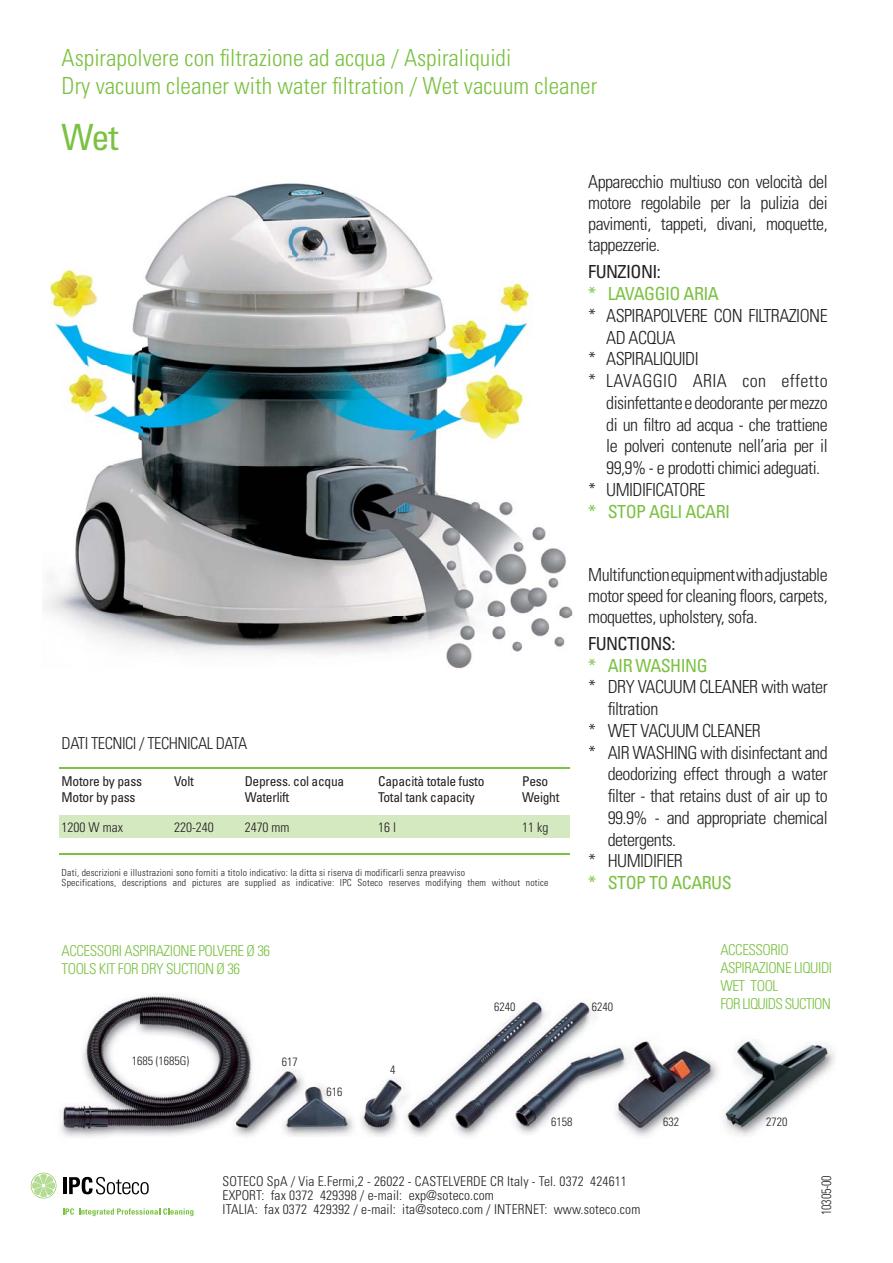
<style>
.page{position:relative;width:893px;height:1263px;background:#fff}
.page>*{position:absolute;margin:0;border:0;box-sizing:border-box;transform-origin:0 0}
.t1{font:condensed 36.15px "Univers LT Std";color:#7bc142}
.t2{font:300 condensed 23.55px/28.2px "Univers LT Std";color:#7bc142}
.t3{font:300 condensed 18px/21px "Univers LT Std";letter-spacing:-.03em;color:#231f20;text-align:justify}
.t4{font:condensed 18px "Univers LT Std";letter-spacing:-.03em;color:#7bc142}
.t5{font:300 condensed 18px "Univers LT Std";letter-spacing:.02em;color:#231f20}
.t6{font:condensed 18px "Univers LT Std";letter-spacing:-.03em;color:#231f20}
.t7{font:300 condensed 16.5px "Univers LT Std";letter-spacing:-.03em;color:#231f20}
.t8{font:300 condensed 15px/18px "Univers LT Std";letter-spacing:-.03em;color:#7bc142}
.t9{font:300 condensed 13.5px/13.8px "Univers LT Std";letter-spacing:.01em;color:#231f20}
.t10{font:condensed 13.5px "Univers LT Std";letter-spacing:-.02em;color:#231f20}
.t11{font:300 condensed 13.5px "Univers LT Std";letter-spacing:.01em;color:#231f20;scale:.9 1}
.t12{font:300 condensed 12px "Univers LT Std";color:#231f20}
.t13{font:300 condensed 9.75px/10.5px "Univers LT Std";letter-spacing:.02em;color:#231f20}
</style>
<div class="page">
<div style="left:59px;top:815px;width:511px;height:22px;background:#d5e9c1"></div>
<hr style="left:59px;top:767px;width:511px;height:2px;background:#7bc142">
<hr style="left:59px;top:853px;width:511px;height:2px;background:#7bc142">
<img style="left:60px;top:994px;width:775px;height:143px">
<img style="left:45px;top:183px;width:528px;height:486px">
<svg style="left:31px;top:1173px;width:25px;height:25px"></svg>
<hr style="left:63px;top:1177px;width:3px;height:17px;background:#000">
<svg style="left:69px;top:1177px;width:80px;height:17px"></svg>
<svg style="left:63px;top:1208px;width:130px;height:8px"></svg>
<h2 class="t2" style="left:62px;top:45px;width:537px">Aspirapolvere con filtrazione ad acqua / Aspiraliquidi<br>Dry vacuum cleaner with water filtration / Wet vacuum cleaner</h2>
<h1 class="t1" style="left:62px;top:120px;width:59px">Wet</h1>
<p class="t7" style="left:62px;top:735px;width:187px">DATI TECNICI / TECHNICAL DATA</p>
<p class="t10" style="left:62px;top:775px;width:82px">Motore by pass</p>
<p class="t10" style="left:174px;top:775px;width:21px">Volt</p>
<p class="t10" style="left:245px;top:775px;width:101px">Depress. col acqua</p>
<p class="t10" style="left:378px;top:775px;width:108px">Capacità totale fusto</p>
<p class="t10" style="left:522px;top:775px;width:28px">Peso</p>
<p class="t10" style="left:62px;top:790px;width:75px">Motor by pass</p>
<p class="t10" style="left:245px;top:790px;width:46px">Waterlift</p>
<p class="t10" style="left:378px;top:790px;width:98px">Total tank capacity</p>
<p class="t10" style="left:522px;top:790px;width:39px">Weight</p>
<p class="t9" style="left:62px;top:821px;width:63px">1200 W max</p>
<p class="t9" style="left:174px;top:821px;width:41px">220-240</p>
<p class="t9" style="left:245px;top:821px;width:46px">2470 mm</p>
<p class="t9" style="left:378px;top:821px;width:19px">16 l</p>
<p class="t9" style="left:522px;top:821px;width:28px">11 kg</p>
<p class="t13" style="left:62px;top:867px;width:488px">Dati, descrizioni e illustrazioni sono forniti a titolo indicativo: la ditta si riserva di modificarli senza preavviso<br>Specifications, descriptions and pictures are supplied as indicative: IPC Soteco reserves modifying them without notice</p>
<p class="t3" style="left:588px;top:173px;width:241px">Apparecchio multiuso con velocità del motore regolabile per la pulizia dei pavimenti, tappeti, divani, moquette, tappezzerie.</p>
<p class="t6" style="left:588px;top:263px;width:74px">FUNZIONI:</p>
<p class="t4" style="left:588px;top:285px;width:132px">* LAVAGGIO ARIA</p>
<p class="t3" style="left:588px;top:306px;width:241px">* ASPIRAPOLVERE CON FILTRAZIONE</p>
<p class="t3" style="left:606px;top:328px;width:71px">AD ACQUA</p>
<p class="t3" style="left:588px;top:350px;width:112px">* ASPIRALIQUIDI</p>
<p class="t5" style="left:588px;top:372px;width:241px">* LAVAGGIO ARIA con effetto</p>
<p class="t3" style="left:606px;top:393px;width:223px">disinfettante e deodorante per mezzo</p>
<p class="t3" style="left:606px;top:415px;width:223px">di un filtro ad acqua - che trattiene</p>
<p class="t3" style="left:606px;top:437px;width:223px">le polveri contenute nell’aria per il</p>
<p class="t3" style="left:606px;top:458px;width:215px">99,9% - e prodotti chimici adeguati.</p>
<p class="t3" style="left:588px;top:480px;width:119px">* UMIDIFICATORE</p>
<p class="t4" style="left:588px;top:503px;width:143px">* STOP AGLI ACARI</p>
<p class="t3" style="left:588px;top:565px;width:241px">Multifunction equipment with adjustable motor speed for cleaning floors, carpets, moquettes, upholstery, sofa.</p>
<p class="t6" style="left:588px;top:635px;width:89px">FUNCTIONS:</p>
<p class="t4" style="left:588px;top:656px;width:121px">* AIR WASHING</p>
<p class="t3" style="left:588px;top:677px;width:241px">* DRY VACUUM CLEANER with water</p>
<p class="t3" style="left:608px;top:699px;width:52px">filtration</p>
<p class="t3" style="left:588px;top:721px;width:174px">* WET VACUUM CLEANER</p>
<p class="t3" style="left:588px;top:743px;width:241px">* AIR WASHING with disinfectant and</p>
<p class="t3" style="left:608px;top:764px;width:221px">deodorizing effect through a water</p>
<p class="t3" style="left:608px;top:786px;width:221px">filter - that retains dust of air up to</p>
<p class="t3" style="left:608px;top:808px;width:221px">99.9% - and appropriate chemical</p>
<p class="t3" style="left:608px;top:830px;width:70px">detergents.</p>
<p class="t3" style="left:588px;top:851px;width:96px">* HUMIDIFIER</p>
<p class="t4" style="left:588px;top:874px;width:145px">* STOP TO ACARUS</p>
<p class="t8" style="left:62px;top:942px;width:210px">ACCESSORI ASPIRAZIONE POLVERE Ø 36<br>TOOLS KIT FOR DRY SUCTION Ø 36</p>
<p class="t12" style="left:132px;top:1055px;width:59px">1685 (1685G)</p>
<p class="t12" style="left:282px;top:1056px;width:17px">617</p>
<p class="t12" style="left:327px;top:1086px;width:17px">616</p>
<p class="t12" style="left:390px;top:1064px;width:7px">4</p>
<p class="t12" style="left:494px;top:1001px;width:23px">6240</p>
<p class="t12" style="left:592px;top:1001px;width:23px">6240</p>
<p class="t12" style="left:551px;top:1116px;width:23px">6158</p>
<p class="t8" style="left:720px;top:941px;width:113px">ACCESSORIO<br>ASPIRAZIONE LIQUIDI<br>WET TOOL<br>FOR LIQUIDS SUCTION</p>
<p class="t12" style="left:663px;top:1116px;width:17px">632</p>
<p class="t12" style="left:766px;top:1116px;width:23px">2720</p>
<p class="t9" style="left:223px;top:1175px;width:419px">SOTECO SpA / Via E.Fermi,2 - 26022 - CASTELVERDE CR Italy - Tel. 0372 424611<br>EXPORT: fax 0372 429398 / e-mail: exp@soteco.com<br>ITALIA: fax 0372 429392 / e-mail: ita@soteco.com / INTERNET: www.soteco.com</p>
<p class="t11" style="left:820px;top:1215px;width:45px;rotate:-90deg">10305-00</p>
</div>
